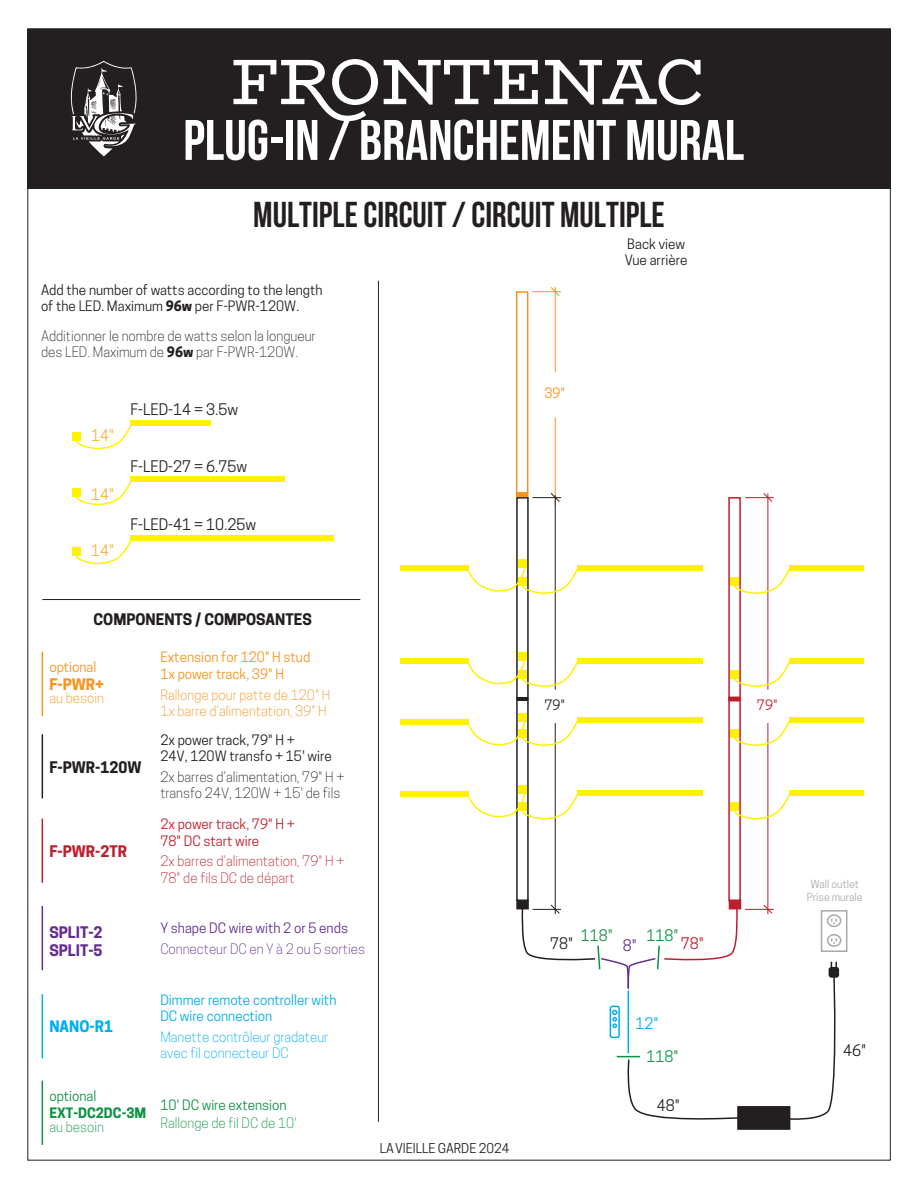
<style>
.page{position:relative;width:918px;height:1188px;background:#fff}
.page>*{position:absolute;margin:0;border:0;box-sizing:border-box;transform-origin:0 0}
.t1{font:57px "Bebas Neue";color:#fff}
.t2{font:36px "Bebas Neue";color:#231f20}
.t3{font:15px "Cooper Hewitt";color:#231f20}
.t4{font:700 15px "Cooper Hewitt";color:#231f20}
.t5{font:700 15px/18px "Cooper Hewitt";color:#652d91}
.t6{font:15px "Cooper Hewitt";color:#0d9344}
.t7{font:15px "Cooper Hewitt";color:#fbb03f}
.t8{font:700 15px "Cooper Hewitt";color:#be1d2c}
.t9{font:700 15px "Cooper Hewitt";color:#00aeef}
.t10{font:700 15px "Cooper Hewitt";color:#f7931d}
.t11{font:15px "Cooper Hewitt";color:#be1d2c}
.t12{font:15px "Cooper Hewitt";color:#00aeef}
.t13{font:15px "Cooper Hewitt";color:#652d91}
.t14{font:13.5px/16.2px "Cooper Hewitt";color:#231f20}
.t15{font:300 13.5px/16.2px "Cooper Hewitt";color:#231f20}
.t16{font:300 13.5px/16.2px "Cooper Hewitt";color:#f7931d}
.t17{font:13.5px/16.2px "Cooper Hewitt";color:#f7931d}
.t18{font:300 13.5px/16.2px "Cooper Hewitt";color:#be1d2c}
.t19{font:300 13.5px/16.2px "Cooper Hewitt";color:#00aeef}
.t20{font:13.5px/16.2px "Cooper Hewitt";color:#00aeef}
.t21{font:13.5px/16.2px "Cooper Hewitt";color:#be1d2c}
.t22{font:300 13.5px "Cooper Hewitt";color:#0d9344}
.t23{font:300 13.5px "Cooper Hewitt";color:#652d91}
.t24{font:13.5px "Cooper Hewitt";color:#0d9344}
.t25{font:13.5px "Cooper Hewitt";color:#652d91}
.t26{font:700 13.5px "Cooper Hewitt";color:#0d9344}
.t27{font:12.75px "Cooper Hewitt";color:#231f20}
.t28{font:10.5px/12.6px "Cooper Hewitt";color:#a8a9ad;text-align:center}
.s1{font-weight:700}
</style>
<div class="page">
<div style="left:27px;top:29px;width:864px;height:160px;background:#231f20"></div>
<svg style="left:234px;top:59px;width:467px;height:62px"></svg>
<hr style="left:378px;top:281px;width:1px;height:841px;background:#231f20">
<hr style="left:555px;top:287px;width:1px;height:85px;background:#f7931d">
<hr style="left:555px;top:418px;width:1px;height:87px;background:#f7931d">
<svg style="left:533px;top:286px;width:28px;height:11px"></svg>
<svg style="left:533px;top:492px;width:28px;height:11px"></svg>
<hr style="left:555px;top:495px;width:1px;height:195px;background:#231f20">
<hr style="left:555px;top:723px;width:1px;height:191px;background:#231f20">
<svg style="left:745px;top:493px;width:29px;height:10px"></svg>
<hr style="left:768px;top:493px;width:1px;height:197px;background:#be1d2c">
<hr style="left:768px;top:723px;width:1px;height:191px;background:#be1d2c">
<svg style="left:745px;top:904px;width:29px;height:10px"></svg>
<div style="left:130px;top:420px;width:81px;height:6px;background:#fff101"></div>
<div style="left:72px;top:432px;width:9px;height:9px;background:#fff101"></div>
<svg style="left:75px;top:425px;width:57px;height:25px"></svg>
<div style="left:130px;top:476px;width:155px;height:6px;background:#fff101"></div>
<div style="left:72px;top:488px;width:9px;height:9px;background:#fff101"></div>
<svg style="left:75px;top:481px;width:57px;height:25px"></svg>
<div style="left:130px;top:535px;width:204px;height:6px;background:#fff101"></div>
<div style="left:72px;top:547px;width:9px;height:9px;background:#fff101"></div>
<svg style="left:75px;top:540px;width:57px;height:25px"></svg>
<hr style="left:42px;top:599px;width:318px;height:1px;background:#231f20">
<hr style="left:42px;top:734px;width:1px;height:64px;background:#231f20">
<hr style="left:42px;top:819px;width:1px;height:64px;background:#be1d2c">
<hr style="left:42px;top:994px;width:1px;height:64px;background:#00aeef">
<hr style="left:42px;top:906px;width:1px;height:64px;background:#652d91">
<hr style="left:42px;top:652px;width:1px;height:64px;background:#f7931d">
<hr style="left:42px;top:1081px;width:1px;height:64px;background:#0d9344">
<div style="left:516px;top:497px;width:13px;height:203px;background:#fff;border:2px solid #231f20"></div>
<div style="left:516px;top:698px;width:13px;height:203px;background:#fff;border:2px solid #231f20"></div>
<hr style="left:517px;top:697px;width:11px;height:4px;background:#231f20">
<div style="left:728px;top:497px;width:13px;height:203px;background:#fff;border:2px solid #be1d2c"></div>
<div style="left:728px;top:698px;width:13px;height:203px;background:#fff;border:2px solid #be1d2c"></div>
<hr style="left:728px;top:697px;width:13px;height:4px;background:#be1d2c">
<div style="left:400px;top:565px;width:69px;height:6px;background:#fff101"></div>
<div style="left:518px;top:559px;width:9px;height:9px;background:#fff101"></div>
<div style="left:400px;top:658px;width:69px;height:6px;background:#fff101"></div>
<div style="left:518px;top:652px;width:9px;height:9px;background:#fff101"></div>
<div style="left:400px;top:719px;width:69px;height:6px;background:#fff101"></div>
<div style="left:518px;top:713px;width:9px;height:9px;background:#fff101"></div>
<div style="left:400px;top:791px;width:69px;height:6px;background:#fff101"></div>
<div style="left:518px;top:785px;width:9px;height:9px;background:#fff101"></div>
<hr style="left:628px;top:990px;width:1px;height:63px;background:#00aeef">
<div style="left:610px;top:1006px;width:10px;height:32px;border:2px solid #00aeef;border-radius:2px"></div>
<svg style="left:612px;top:1010px;width:5px;height:18px"></svg>
<div style="left:516px;top:900px;width:13px;height:9px;background:#231f20;border:2px solid #231f20"></div>
<div style="left:729px;top:900px;width:12px;height:9px;background:#be1d2c"></div>
<div style="left:737px;top:1106px;width:53px;height:24px;background:#231f20;border:2px solid #231f20"></div>
<svg style="left:782px;top:962px;width:58px;height:159px"></svg>
<div style="left:789px;top:565px;width:75px;height:6px;background:#fff101"></div>
<div style="left:730px;top:577px;width:9px;height:9px;background:#fff101"></div>
<svg style="left:733px;top:567px;width:57px;height:28px"></svg>
<div style="left:789px;top:658px;width:75px;height:6px;background:#fff101"></div>
<div style="left:730px;top:670px;width:9px;height:9px;background:#fff101"></div>
<svg style="left:733px;top:660px;width:57px;height:28px"></svg>
<div style="left:789px;top:717px;width:75px;height:6px;background:#fff101"></div>
<div style="left:730px;top:729px;width:9px;height:9px;background:#fff101"></div>
<svg style="left:733px;top:719px;width:57px;height:28px"></svg>
<div style="left:789px;top:790px;width:75px;height:6px;background:#fff101"></div>
<div style="left:730px;top:802px;width:9px;height:9px;background:#fff101"></div>
<svg style="left:733px;top:793px;width:57px;height:27px"></svg>
<div style="left:577px;top:565px;width:126px;height:6px;background:#fff101"></div>
<svg style="left:467px;top:566px;width:111px;height:29px"></svg>
<div style="left:577px;top:658px;width:126px;height:6px;background:#fff101"></div>
<svg style="left:468px;top:659px;width:110px;height:29px"></svg>
<div style="left:577px;top:717px;width:126px;height:6px;background:#fff101"></div>
<svg style="left:467px;top:719px;width:111px;height:29px"></svg>
<div style="left:577px;top:790px;width:126px;height:6px;background:#fff101"></div>
<svg style="left:468px;top:792px;width:110px;height:28px"></svg>
<svg style="left:521px;top:904px;width:217px;height:85px"></svg>
<svg style="left:617px;top:1056px;width:128px;height:67px"></svg>
<div style="left:516px;top:291px;width:12px;height:203px;background:#fff;border:2px solid #f7931d"></div>
<svg style="left:516px;top:492px;width:12px;height:5px"></svg>
<svg style="left:71px;top:61px;width:66px;height:95px"></svg>
<div style="left:821px;top:910px;width:26px;height:42px;border:2px solid #a8a9ad"></div>
<div style="left:827px;top:914px;width:14px;height:13px;border:2px solid #a8a9ad;border-radius:50%"></div>
<svg style="left:831px;top:919px;width:6px;height:5px"></svg>
<div style="left:827px;top:934px;width:14px;height:13px;border:2px solid #a8a9ad;border-radius:50%"></div>
<svg style="left:831px;top:938px;width:6px;height:6px"></svg>
<h1 class="t1" style="left:183px;top:109px;width:562px">PLUG-IN / BRANCHEMENT MURAL</h1>
<h2 class="t2" style="left:253px;top:195px;width:413px">MULTIPLE CIRCUIT / CIRCUIT MULTIPLE</h2>
<p class="t14" style="left:41px;top:282px;width:283px">Add the number of watts according to the length of the LED. Maximum <span class="s1">96w</span> per F-PWR-120W.</p>
<p class="t15" style="left:41px;top:328px;width:276px">Additionner le nombre de watts selon la longueur des LED. Maximum de <span class="s1">96w</span> par F-PWR-120W.</p>
<p class="t7" style="left:91px;top:427px;width:25px">14"</p>
<p class="t7" style="left:91px;top:485px;width:25px">14"</p>
<p class="t7" style="left:91px;top:542px;width:25px">14"</p>
<p class="t3" style="left:130px;top:400px;width:109px">F-LED-14 = 3.5w</p>
<p class="t3" style="left:130px;top:458px;width:118px">F-LED-27 = 6.75w</p>
<p class="t3" style="left:130px;top:516px;width:127px">F-LED-41 = 10.25w</p>
<p class="t17" style="left:544px;top:385px;width:22px">39"</p>
<p class="t14" style="left:625px;top:236px;width:64px">Back view<br>Vue arrière</p>
<p class="t4" style="left:94px;top:610px;width:220px">COMPONENTS / COMPOSANTES</p>
<p class="t17" style="left:49px;top:659px;width:49px">optional</p>
<p class="t16" style="left:49px;top:690px;width:56px">au besoin</p>
<p class="t10" style="left:49px;top:675px;width:56px">F-PWR+</p>
<p class="t4" style="left:49px;top:758px;width:94px">F-PWR-120W</p>
<p class="t8" style="left:49px;top:842px;width:79px">F-PWR-2TR</p>
<p class="t5" style="left:49px;top:924px;width:55px">SPLIT-2<br>SPLIT-5</p>
<p class="t9" style="left:49px;top:1018px;width:65px">NANO-R1</p>
<p class="t24" style="left:49px;top:1088px;width:49px">optional</p>
<p class="t22" style="left:49px;top:1119px;width:56px">au besoin</p>
<p class="t26" style="left:49px;top:1105px;width:98px">EXT-DC2DC-3M</p>
<p class="t17" style="left:160px;top:649px;width:152px">Extension for 120" H stud<br>1x power track, 39" H</p>
<p class="t16" style="left:160px;top:686px;width:172px">Rallonge pour patte de 120" H<br>1x barre d’alimentation, 39" H</p>
<p class="t14" style="left:160px;top:732px;width:173px">2x power track, 79" H +<br>24V, 120W transfo + 15' wire</p>
<p class="t15" style="left:160px;top:769px;width:186px">2x barres d’alimentation, 79" H + transfo 24V, 120W + 15' de fils</p>
<p class="t21" style="left:160px;top:816px;width:136px">2x power track, 79" H +<br>78" DC start wire</p>
<p class="t18" style="left:160px;top:853px;width:186px">2x barres d’alimentation, 79" H +<br>78" de fils DC de départ</p>
<p class="t25" style="left:160px;top:920px;width:189px">Y shape DC wire with 2 or 5 ends</p>
<p class="t23" style="left:160px;top:941px;width:206px">Connecteur DC en Y à 2 ou 5 sorties</p>
<p class="t20" style="left:160px;top:992px;width:178px">Dimmer remote controller with<br>DC wire connection</p>
<p class="t19" style="left:160px;top:1029px;width:170px">Manette contrôleur gradateur avec fil connecteur DC</p>
<p class="t24" style="left:160px;top:1097px;width:128px">10' DC wire extension</p>
<p class="t22" style="left:160px;top:1116px;width:138px">Rallonge de fil DC de 10'</p>
<p class="t27" style="left:380px;top:1141px;width:131px">LA VIEILLE GARDE 2024</p>
<p class="t14" style="left:544px;top:697px;width:22px">79"</p>
<p class="t6" style="left:581px;top:926px;width:34px">118"</p>
<p class="t6" style="left:646px;top:926px;width:34px">118"</p>
<p class="t3" style="left:550px;top:935px;width:25px">78"</p>
<p class="t11" style="left:681px;top:935px;width:25px">78"</p>
<p class="t13" style="left:623px;top:937px;width:16px">8"</p>
<p class="t12" style="left:635px;top:1015px;width:25px">12"</p>
<p class="t6" style="left:646px;top:1048px;width:34px">118"</p>
<p class="t3" style="left:657px;top:1097px;width:25px">48"</p>
<p class="t21" style="left:757px;top:697px;width:22px">79"</p>
<p class="t28" style="left:807px;top:878px;width:57px">Wall outlet<br>Prise murale</p>
<p class="t3" style="left:843px;top:1042px;width:25px">46"</p>
</div>
